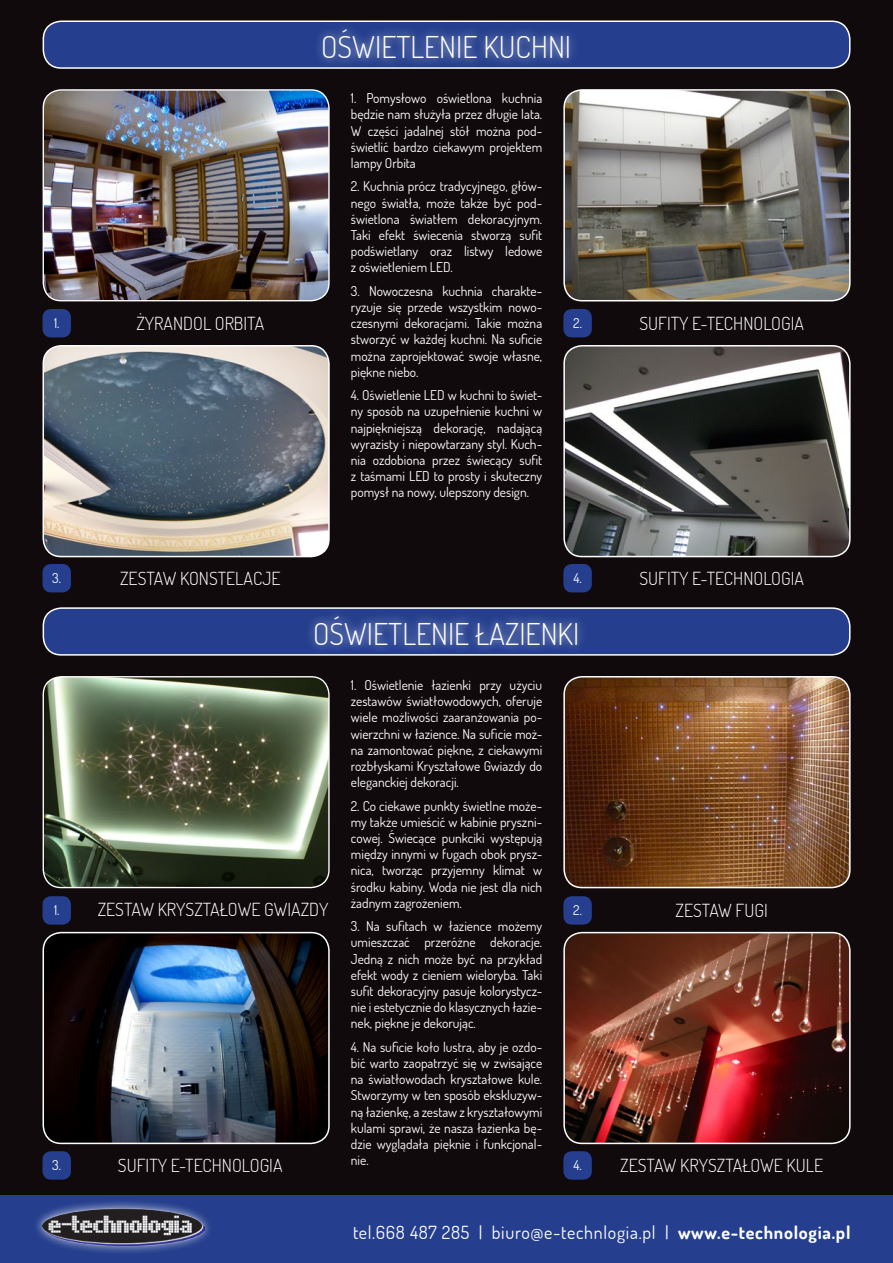
<style>
.page{position:relative;width:893px;height:1263px;background:#110a0c}
.page>*{position:absolute;margin:0;border:0;box-sizing:border-box;transform-origin:0 0}
.t1{font:300 30px "Dosis";color:#fff}
.t2{font:300 18px "Dosis";color:#fff}
.t3{font:18px "Dosis";letter-spacing:.04em;color:#fff}
.t4{font:13.5px/16.2px "Dosis";color:#fff;text-align:justify}
.s1{font-weight:700}
</style>
<div class="page">
<div style="left:0;top:1195px;width:893px;height:68px;background:#253f8e"></div>
<div style="left:33px;top:1199px;width:181px;height:56px;background:#fff;opacity:.75"></div>
<img style="left:43px;top:1207px;width:161px;height:39px">
<div style="left:43px;top:21px;width:807px;height:47px;background:#253f8e;border-radius:18px"></div>
<div style="left:43px;top:21px;width:807px;height:48px;border:2px solid #fff;border-radius:18px"></div>
<div style="left:43px;top:608px;width:807px;height:47px;background:#253f8e;border-radius:18px"></div>
<div style="left:43px;top:607px;width:807px;height:49px;border:2px solid #fff;border-radius:18px"></div>
<div style="left:314px;top:21px;width:264px;height:47px;background:#fff;opacity:.75"></div>
<div style="left:305px;top:607px;width:281px;height:47px;background:#fff;opacity:.75"></div>
<img style="left:43px;top:90px;width:286px;height:211px">
<div style="left:43px;top:89px;width:287px;height:212px;border:1px solid #fff;border-radius:18px"></div>
<img style="left:43px;top:677px;width:286px;height:210px">
<div style="left:43px;top:676px;width:287px;height:212px;border:1px solid #fff;border-radius:18px"></div>
<img style="left:43px;top:346px;width:286px;height:210px">
<div style="left:43px;top:345px;width:287px;height:212px;border:2px solid #fff;border-radius:18px"></div>
<img style="left:43px;top:932px;width:286px;height:211px">
<div style="left:43px;top:932px;width:287px;height:212px;border:2px solid #fff;border-radius:18px"></div>
<img style="left:566px;top:90px;width:284px;height:211px">
<div style="left:563px;top:89px;width:288px;height:212px;border:2px solid #fff;border-radius:18px"></div>
<img style="left:564px;top:677px;width:286px;height:210px">
<div style="left:563px;top:676px;width:288px;height:212px;border:2px solid #fff;border-radius:18px"></div>
<img style="left:564px;top:346px;width:286px;height:210px">
<div style="left:563px;top:345px;width:288px;height:212px;border:2px solid #fff;border-radius:18px"></div>
<img style="left:564px;top:932px;width:286px;height:211px">
<div style="left:563px;top:932px;width:288px;height:212px;border:2px solid #fff;border-radius:18px"></div>
<div style="left:43px;top:309px;width:28px;height:28px;background:#253f8e;border-radius:9px"></div>
<div style="left:43px;top:896px;width:28px;height:29px;background:#253f8e;border-radius:9px"></div>
<div style="left:43px;top:564px;width:28px;height:28px;background:#253f8e;border-radius:9px"></div>
<div style="left:43px;top:1151px;width:28px;height:28px;background:#253f8e;border-radius:9px"></div>
<div style="left:563px;top:309px;width:29px;height:28px;background:#253f8e;border-radius:9px"></div>
<div style="left:563px;top:896px;width:29px;height:29px;background:#253f8e;border-radius:9px"></div>
<div style="left:563px;top:564px;width:29px;height:28px;background:#253f8e;border-radius:9px"></div>
<div style="left:563px;top:1151px;width:29px;height:28px;background:#253f8e;border-radius:9px"></div>
<p class="t1" style="left:321px;top:27px;width:251px">OŚWIETLENIE KUCHNI</p>
<p class="t4" style="left:54px;top:315px;width:7px">1.</p>
<p class="t2" style="left:136px;top:312px;width:129px">ŻYRANDOL ORBITA</p>
<p class="t4" style="left:351px;top:90px;width:193px">1. Pomysłowo oświetlona kuchnia będzie nam służyła przez długie lata.<br>W części jadalnej stół można pod&shy;świetlić bardzo ciekawym projektem lampy Orbita</p>
<p class="t4" style="left:351px;top:178px;width:193px">2. Kuchnia prócz tradycyjnego, głów&shy;nego światła, może także być pod&shy;świetlona światłem dekoracyjnym.<br>Taki efekt świecenia stworzą sufit podświetlany oraz listwy ledowe z oświetleniem LED.</p>
<p class="t4" style="left:351px;top:282px;width:193px">3. Nowoczesna kuchnia charakte&shy;ryzuje się przede wszystkim nowo&shy;czesnymi dekoracjami. Takie można stworzyć w każdej kuchni. Na suficie można zaprojektować swoje własne, piękne niebo.</p>
<p class="t4" style="left:351px;top:387px;width:193px">4. Oświetlenie LED w kuchni to świet&shy;ny sposób na uzupełnienie kuchni w najpiękniejszą dekorację, nadającą wyrazisty i niepowtarzany styl. Kuch&shy;nia ozdobiona przez świecący sufit z taśmami LED to prosty i skuteczny pomysł na nowy, ulepszony design.</p>
<p class="t4" style="left:573px;top:315px;width:10px">2.</p>
<p class="t2" style="left:639px;top:312px;width:166px">SUFITY E-TECHNOLOGIA</p>
<p class="t4" style="left:52px;top:570px;width:10px">3.</p>
<p class="t2" style="left:120px;top:567px;width:162px">ZESTAW KONSTELACJE</p>
<p class="t4" style="left:573px;top:570px;width:10px">4.</p>
<p class="t2" style="left:639px;top:567px;width:166px">SUFITY E-TECHNOLOGIA</p>
<p class="t1" style="left:313px;top:614px;width:268px">OŚWIETLENIE ŁAZIENKI</p>
<p class="t4" style="left:54px;top:902px;width:7px">1.</p>
<p class="t4" style="left:52px;top:1157px;width:10px">3.</p>
<p class="t2" style="left:98px;top:897px;width:232px">ZESTAW KRYSZTAŁOWE GWIAZDY</p>
<p class="t2" style="left:118px;top:1153px;width:166px">SUFITY E-TECHNOLOGIA</p>
<p class="t4" style="left:351px;top:676px;width:193px">1. Oświetlenie łazienki przy użyciu zestawów światłowodowych, oferuje wiele możliwości zaaranżowania po&shy;wierzchni w łazience. Na suficie moż&shy;na zamontować piękne, z ciekawymi rozbłyskami Kryształowe Gwiazdy do eleganckiej dekoracji.</p>
<p class="t4" style="left:351px;top:797px;width:193px">2. Co ciekawe punkty świetlne może&shy;my także umieścić w kabinie pryszni&shy;cowej. Świecące punkciki występują między innymi w fugach obok prysz&shy;nica, tworząc przyjemny klimat w środku kabiny. Woda nie jest dla nich żadnym zagrożeniem.</p>
<p class="t4" style="left:351px;top:918px;width:193px">3. Na sufitach w łazience możemy umieszczać przeróżne dekoracje.<br>Jedną z nich może być na przykład efekt wody z cieniem wieloryba. Taki sufit dekoracyjny pasuje kolorystycz&shy;nie i estetycznie do klasycznych łazie&shy;nek, piękne je dekorując.</p>
<p class="t4" style="left:351px;top:1038px;width:193px">4. Na suficie koło lustra, aby je ozdo&shy;bić warto zaopatrzyć się w zwisające na światłowodach kryształowe kule.<br>Stworzymy w ten sposób ekskluzyw&shy;ną łazienkę, a zestaw z kryształowymi kulami sprawi, że nasza łazienka bę&shy;dzie wyglądała pięknie i funkcjonal&shy;nie.</p>
<p class="t4" style="left:573px;top:902px;width:10px">2.</p>
<p class="t4" style="left:573px;top:1157px;width:10px">4.</p>
<p class="t2" style="left:676px;top:899px;width:94px">ZESTAW FUGI</p>
<p class="t2" style="left:620px;top:1153px;width:204px">ZESTAW KRYSZTAŁOWE KULE</p>
<h2 class="t3" style="left:353px;top:1220px;width:499px">tel.668 487 285 | biuro@e-technlogia.pl | <span class="s1">www.e-technologia.pl</span></h2>
</div>
